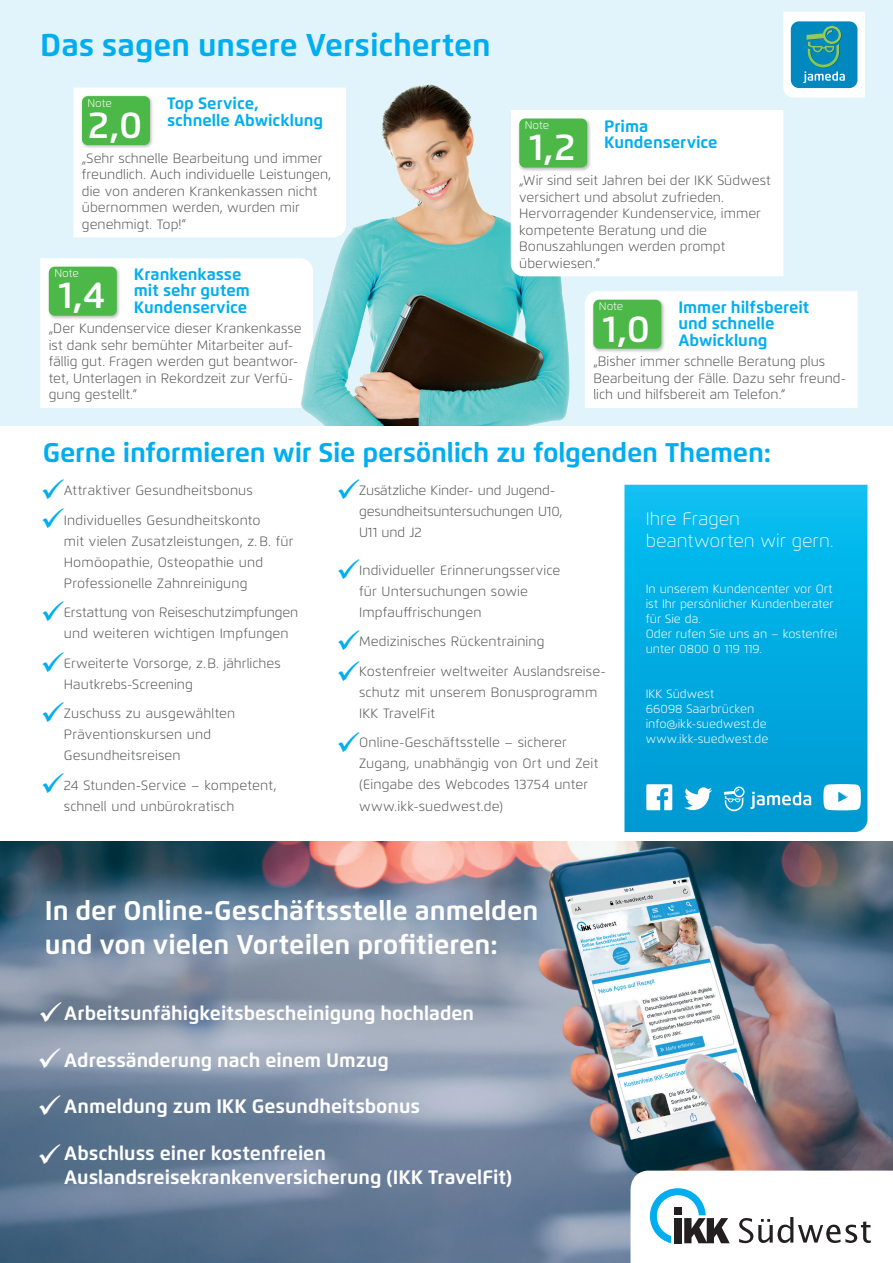
<style>
.page{position:relative;width:893px;height:1263px;background:#fff}
.page>*{position:absolute;margin:0;border:0;box-sizing:border-box;transform-origin:0 0}
.t1{font:600 37.35px "Flexo";color:#fff}
.t2{font:700 31.5px "Flexo";color:#00aeef}
.t3{font:31.05px/47.4px "Wingdings";color:#fff;text-align:justify}
.t4{font:31.05px/50.6px "Wingdings";color:#00aeef;text-align:justify}
.t5{font:700 27px/34.2px "Flexo";color:#fff}
.t6{font:700 27px "Flexo";letter-spacing:-.01em;color:#00aeef}
.t7{font:700 19.5px/23.4px "Flexo";color:#fff}
.t8{font:100 18px/22.5px "Flexo";color:#fff}
.t9{font:700 16.5px/16.5px "Flexo";color:#00aeef}
.t10{font:300 13.5px/16.5px "Flexo";letter-spacing:.005em;color:#57585a}
.t11{font:300 12px/15px "Flexo";color:#fff}
.t12{font:300 11.1px "Flexo";letter-spacing:-.005em;color:#fff}
</style>
<div class="page">
<div style="left:0;top:0;width:893px;height:425px;background:#e1f4fc"></div>
<div style="left:40px;top:258px;width:207px;height:150px;background:#fff"></div>
<div style="left:47px;top:265px;width:74px;height:55px;background:#231f20;opacity:.3"></div>
<div style="left:49px;top:267px;width:68px;height:49px;background:#4cb848;border-radius:6px"></div>
<img style="left:247px;top:84px;width:323px;height:341px">
<svg style="left:783px;top:12px;width:82px;height:86px;background:#6ebbd1"></svg>
<div style="left:73px;top:88px;width:273px;height:149px;background:#fff"></div>
<div style="left:80px;top:94px;width:74px;height:55px;background:#231f20;opacity:.3"></div>
<div style="left:82px;top:96px;width:68px;height:49px;background:#4cb848;border-radius:6px"></div>
<div style="left:585px;top:291px;width:272px;height:117px;background:#fff"></div>
<div style="left:592px;top:298px;width:73px;height:55px;background:#231f20;opacity:.3"></div>
<div style="left:593px;top:300px;width:68px;height:49px;background:#4cb848;border-radius:6px"></div>
<div style="left:511px;top:110px;width:272px;height:166px;background:#fff"></div>
<div style="left:517px;top:117px;width:74px;height:55px;background:#231f20;opacity:.3"></div>
<div style="left:519px;top:119px;width:68px;height:49px;background:#4cb848;border-radius:6px"></div>
<svg style="left:624px;top:485px;width:243px;height:347px;background:#02ace2"></svg>
<svg style="left:646px;top:784px;width:26px;height:26px"></svg>
<svg style="left:823px;top:784px;width:38px;height:26px"></svg>
<svg style="left:684px;top:787px;width:28px;height:23px"></svg>
<svg style="left:724px;top:786px;width:20px;height:25px"></svg>
<svg style="left:750px;top:792px;width:61px;height:17px"></svg>
<img style="left:0;top:841px;width:893px;height:422px">
<svg style="left:630px;top:1170px;width:263px;height:93px"></svg>
<svg style="left:43px;top:988px;width:22px;height:20px"></svg>
<h2 class="t2" style="left:40px;top:26px;width:452px">Das sagen unsere Versicherten</h2>
<p class="t9" style="left:167px;top:95px;width:158px">Top Service, schnelle Abwicklung</p>
<p class="t10" style="left:82px;top:150px;width:251px">„Sehr schnelle Bearbeitung und immer freundlich. Auch individuelle Leistungen, die von anderen Krankenkassen nicht übernommen werden, wurden mir genehmigt. Top!“</p>
<p class="t12" style="left:88px;top:96px;width:26px">Note</p>
<h1 class="t1" style="left:88px;top:102px;width:56px">2,0</h1>
<p class="t9" style="left:134px;top:266px;width:117px">Krankenkasse mit sehr gutem<br>Kundenservice</p>
<p class="t10" style="left:49px;top:321px;width:254px">„Der Kundenservice dieser Krankenkasse ist dank sehr bemühter Mitarbeiter auf&shy;fällig gut. Fragen werden gut beantwor&shy;tet, Unterlagen in Rekordzeit zur Verfü&shy;gung gestellt.“</p>
<p class="t12" style="left:54px;top:267px;width:26px">Note</p>
<h1 class="t1" style="left:59px;top:273px;width:48px">1,4</h1>
<p class="t9" style="left:604px;top:117px;width:115px">Prima<br>Kundenservice</p>
<p class="t10" style="left:519px;top:172px;width:253px">„Wir sind seit Jahren bei der IKK Südwest versichert und absolut zufrieden.<br>Hervorragender Kundenservice, immer kompetente Beratung und die<br>Bonuszahlungen werden prompt überwiesen.“</p>
<p class="t12" style="left:525px;top:119px;width:26px">Note</p>
<h1 class="t1" style="left:529px;top:124px;width:47px">1,2</h1>
<p class="t9" style="left:678px;top:299px;width:133px">Immer hilfsbereit und schnelle<br>Abwicklung</p>
<p class="t10" style="left:593px;top:354px;width:254px">„Bisher immer schnelle Beratung plus<br>Bearbeitung der Fälle. Dazu sehr freund&shy;lich und hilfsbereit am Telefon.“</p>
<p class="t12" style="left:599px;top:300px;width:26px">Note</p>
<h1 class="t1" style="left:603px;top:306px;width:49px">1,0</h1>
<h3 class="t6" style="left:43px;top:436px;width:730px">Gerne informieren wir Sie persönlich zu folgenden Themen:</h3>
<p class="t10" style="left:64px;top:476px;width:198px;line-height:29.5px">Attraktiver Gesundheitsbonus<br>Individuelles Gesundheitskonto</p>
<p class="t10" style="left:64px;top:531px;width:231px;line-height:21px">mit vielen Zusatzleistungen, z.B. für<br>Homöopathie, Osteopathie und<br>Professionelle Zahnreinigung</p>
<p class="t10" style="left:64px;top:602px;width:236px;line-height:21px">Erstattung von Reiseschutzimpfungen und weiteren wichtigen Impfungen</p>
<p class="t10" style="left:64px;top:653px;width:218px;line-height:21px">Erweiterte Vorsorge, z.B. jährliches<br>Hautkrebs-Screening</p>
<p class="t10" style="left:64px;top:703px;width:173px;line-height:21px">Zuschuss zu ausgewählten<br>Präventionskursen und<br>Gesundheitsreisen</p>
<p class="t10" style="left:64px;top:775px;width:214px;line-height:21px">24 Stunden-Service – kompetent, schnell und unbürokratisch</p>
<h3 class="t4" style="left:40px;top:589px;width:26px">✓ ✓ ✓</h3>
<p class="t10" style="left:359px;top:480px;width:205px;line-height:21px">Zusätzliche Kinder- und Jugend&shy;gesundheitsuntersuchungen U10,<br>U11 und J2</p>
<p class="t10" style="left:359px;top:560px;width:203px;line-height:21px">Individueller Erinnerungsservice für Untersuchungen sowie<br>Impfauffrischungen</p>
<p class="t10" style="left:359px;top:627px;width:248px;line-height:29.5px">Medizinisches Rückentraining<br>Kostenfreier weltweiter Auslandsreise-</p>
<p class="t10" style="left:359px;top:682px;width:240px;line-height:21px">schutz mit unserem Bonusprogramm<br>IKK TravelFit</p>
<p class="t10" style="left:359px;top:732px;width:241px;line-height:21px">Online-Geschäftsstelle – sicherer<br>Zugang, unabhängig von Ort und Zeit (Eingabe des Webcodes 13754 unter www.ikk-suedwest.de)</p>
<h3 class="t5" style="left:45px;top:893px;width:495px">In der Online-Geschäftsstelle anmelden und von vielen Vorteilen profitieren:</h3>
<h3 class="t3" style="left:37px;top:992px;width:27px">✓ ✓ ✓ ✓</h3>
<h3 class="t7" style="left:64px;top:1001px;width:411px">Arbeitsunfähigkeitsbescheinigung hochladen</h3>
<h3 class="t7" style="left:64px;top:1048px;width:326px">Adressänderung nach einem Umzug</h3>
<h3 class="t7" style="left:64px;top:1095px;width:357px">Anmeldung zum IKK Gesundheitsbonus</h3>
<h3 class="t7" style="left:64px;top:1141px;width:449px">Abschluss einer kostenfreien<br>Auslandsreisekrankenversicherung (IKK TravelFit)</h3>
<h3 class="t8" style="left:646px;top:507px;width:189px">Ihre Fragen beantworten wir gern.</h3>
<p class="t11" style="left:646px;top:582px;width:193px">In unserem Kundencenter vor Ort ist Ihr persönlicher Kundenberater für Sie da.<br>Oder rufen Sie uns an – kostenfrei unter 0800 0 119 119.</p>
<p class="t11" style="left:646px;top:687px;width:124px">IKK Südwest<br>66098 Saarbrücken info@ikk-suedwest.de www.ikk-suedwest.de</p>
</div>
